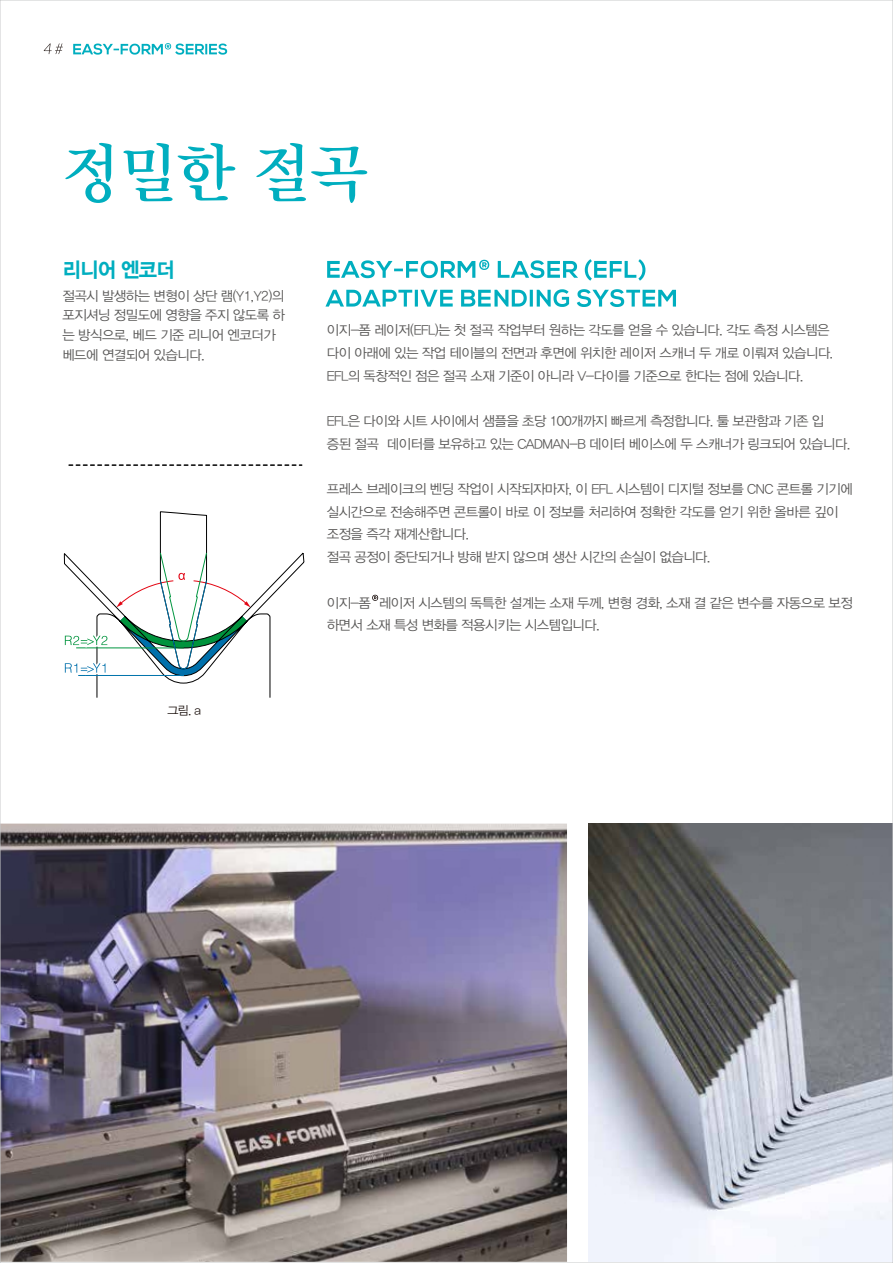
<style>
.page{position:relative;width:893px;height:1263px;background:#fff}
.page>*{position:absolute;margin:0;border:0;box-sizing:border-box;transform-origin:0 0}
.t1{font:63.6px "Y Mj O540";color:#00aebf}
.t2{font:21px "YDIYGO350";letter-spacing:-.035em;color:#00aebf;scale:.95 1}
.t3{font:13.5px/22.6px "YDIYGO320";letter-spacing:-.035em;color:#595857}
.t4{font:12px "YDIYGO320";color:#231916}
</style>
<div class="page">
<img style="left:2px;top:823px;width:565px;height:438px">
<img style="left:588px;top:824px;width:303px;height:437px">
<svg style="left:44px;top:43px;width:19px;height:11px"></svg>
<svg style="left:96px;top:511px;width:209px;height:187px"></svg>
<svg style="left:63px;top:552px;width:188px;height:126px"></svg>
<svg style="left:68px;top:464px;width:235px;height:2px"></svg>
<svg style="left:327px;top:260px;width:162px;height:18px"></svg>
<svg style="left:498px;top:259px;width:147px;height:22px"></svg>
<svg style="left:325px;top:289px;width:351px;height:18px"></svg>
<svg style="left:73px;top:43px;width:154px;height:12px"></svg>
<svg style="left:372px;top:595px;width:6px;height:6px"></svg>
<h1 class="t1" style="left:62px;top:141px;width:307px">정밀한 절곡</h1>
<h2 class="t2" style="left:63px;top:259px;width:119px">리니어 엔코더</h2>
<p class="t3" style="left:62px;top:286px;width:224px;line-height:19.6px">절곡시 발생하는 변형이 상단 램(Y1,Y2)의 포지셔닝 정밀도에 영향을 주지 않도록 하 는 방식으로, 베드 기준 리니어 엔코더가 베드에 연결되어 있습니다.</p>
<p class="t4" style="left:167px;top:705px;width:35px">그림. a</p>
<p class="t3" style="left:327px;top:319px;width:508px">이지-폼 레이저(EFL)는 첫 절곡 작업부터 원하는 각도를 얻을 수 있습니다. 각도 측정 시스템은 다이 아래에 있는 작업 테이블의 전면과 후면에 위치한 레이저 스캐너 두 개로 이뤄져 있습니다.<br>EFL의 독창적인 점은 절곡 소재 기준이 아니라 V-다이를 기준으로 한다는 점에 있습니다.</p>
<p class="t3" style="left:327px;top:410px;width:525px">EFL은 다이와 시트 사이에서 샘플을 초당 100개까지 빠르게 측정합니다. 툴 보관함과 기존 입 증된 절곡 데이터를 보유하고 있는 CADMAN-B 데이터 베이스에 두 스캐너가 링크되어 있습니다.</p>
<p class="t3" style="left:327px;top:478px;width:527px">프레스 브레이크의 벤딩 작업이 시작되자마자, 이 EFL 시스템이 디지털 정보를 CNC 콘트롤 기기에 실시간으로 전송해주면 콘트롤이 바로 이 정보를 처리하여 정확한 각도를 얻기 위한 올바른 깊이 조정을 즉각 재계산합니다.<br>절곡 공정이 중단되거나 방해 받지 않으며 생산 시간의 손실이 없습니다.</p>
<p class="t3" style="left:327px;top:591px;width:528px">이지-폼 레이저 시스템의 독특한 설계는 소재 두께, 변형 경화, 소재 결 같은 변수를 자동으로 보정 하면서 소재 특성 변화를 적용시키는 시스템입니다.</p>
</div>
